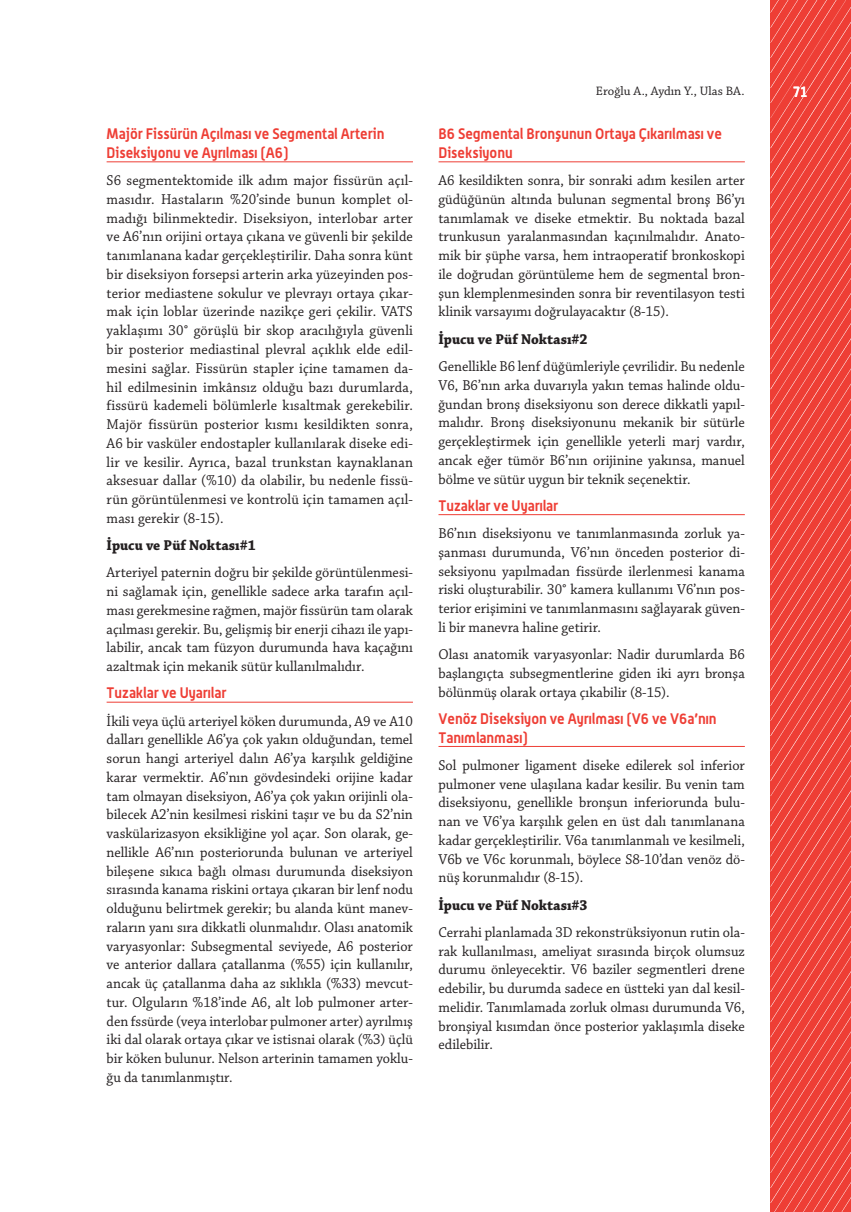
<style>
.page{position:relative;width:851px;height:1212px;background:#fff}
.page>*{position:absolute;margin:0;border:0;box-sizing:border-box;transform-origin:0 0}
.t1{font:15px/18.8px "Chaparral Pro";color:#231f20;text-align:justify;scale:.95 1}
.t2{font:700 15px/18.8px "Alwyn OT";color:#ee3e35;scale:.95 1}
.t3{font:700 15px "Chaparral Pro";color:#231f20;scale:.95 1}
.t4{font:700 15px "Alwyn OT";color:#fff;scale:.85 1}
.t5{font:12.9px "Chaparral Pro";color:#231f20}
</style>
<div class="page">
<svg style="left:770px;top:0;width:80px;height:1212px;background:#ee483f"></svg>
<hr style="left:107px;top:161px;width:306px;height:1px;background:#ee3e35">
<hr style="left:107px;top:702px;width:306px;height:1px;background:#ee3e35">
<hr style="left:438px;top:161px;width:306px;height:1px;background:#ee3e35">
<hr style="left:438px;top:514px;width:306px;height:1px;background:#ee3e35">
<hr style="left:438px;top:746px;width:306px;height:1px;background:#ee3e35">
<p class="t2" style="left:107px;top:124px;width:294px">Majör Fissürün Açılması ve Segmental Arterin<br>Diseksiyonu ve Ayrılması (A6)</p>
<p class="t1" style="left:107px;top:172px;width:324px">S6 segmentektomide ilk adım major fissürün açıl&shy;masıdır. Hastaların %20’sinde bunun komplet ol&shy;madığı bilinmektedir. Diseksiyon, interlobar arter ve A6’nın orijini ortaya çıkana ve güvenli bir şekilde tanımlanana kadar gerçekleştirilir. Daha sonra künt bir diseksiyon forsepsi arterin arka yüzeyinden pos&shy;terior mediastene sokulur ve plevrayı ortaya çıkar&shy;mak için loblar üzerinde nazikçe geri çekilir. VATS yaklaşımı 30° görüşlü bir skop aracılığıyla güvenli bir posterior mediastinal plevral açıklık elde edil&shy;mesini sağlar. Fissürün stapler içine tamamen da&shy;hil edilmesinin imkânsız olduğu bazı durumlarda, fissürü kademeli bölümlerle kısaltmak gerekebilir.<br>Majör fissürün posterior kısmı kesildikten sonra, A6 bir vasküler endostapler kullanılarak diseke edi&shy;lir ve kesilir. Ayrıca, bazal trunkstan kaynaklanan aksesuar dallar (%10) da olabilir, bu nedenle fissü&shy;rün görüntülenmesi ve kontrolü için tamamen açıl&shy;ması gerekir (8-15).</p>
<p class="t3" style="left:107px;top:536px;width:158px">İpucu ve Püf Noktası#1</p>
<p class="t1" style="left:107px;top:564px;width:324px">Arteriyel paternin doğru bir şekilde görüntülenmesi&shy;ni sağlamak için, genellikle sadece arka tarafın açıl&shy;ması gerekmesine rağmen, majör fissürün tam olarak açılması gerekir. Bu, gelişmiş bir enerji cihazı ile yapı&shy;labilir, ancak tam füzyon durumunda hava kaçağını azaltmak için mekanik sütür kullanılmalıdır.</p>
<p class="t2" style="left:107px;top:683px;width:127px">Tuzaklar ve Uyarılar</p>
<p class="t1" style="left:107px;top:712px;width:324px">İkili veya üçlü arteriyel köken durumunda, A9 ve A10 dalları genellikle A6’ya çok yakın olduğundan, temel sorun hangi arteriyel dalın A6’ya karşılık geldiğine karar vermektir. A6’nın gövdesindeki orijine kadar tam olmayan diseksiyon, A6’ya çok yakın orijinli ola&shy;bilecek A2’nin kesilmesi riskini taşır ve bu da S2’nin vaskülarizasyon eksikliğine yol açar. Son olarak, ge&shy;nellikle A6’nın posteriorunda bulunan ve arteriyel bileşene sıkıca bağlı olması durumunda diseksiyon sırasında kanama riskini ortaya çıkaran bir lenf nodu olduğunu belirtmek gerekir; bu alanda künt manev&shy;raların yanı sıra dikkatli olunmalıdır. Olası anatomik varyasyonlar: Subsegmental seviyede, A6 posterior ve anterior dallara çatallanma (%55) için kullanılır, ancak üç çatallanma daha az sıklıkla (%33) mevcut&shy;tur. Olguların %18’inde A6, alt lob pulmoner arter&shy;den fssürde (veya interlobar pulmoner arter) ayrılmış iki dal olarak ortaya çıkar ve istisnai olarak (%3) üçlü bir köken bulunur. Nelson arterinin tamamen yoklu&shy;ğu da tanımlanmıştır.</p>
<p class="t5" style="left:596px;top:83px;width:150px">Eroğlu A., Aydın Y., Ulas BA.</p>
<p class="t4" style="left:792px;top:82px;width:19px">71</p>
<p class="t2" style="left:438px;top:124px;width:300px">B6 Segmental Bronşunun Ortaya Çıkarılması ve<br>Diseksiyonu</p>
<p class="t1" style="left:438px;top:172px;width:324px">A6 kesildikten sonra, bir sonraki adım kesilen arter güdüğünün altında bulunan segmental bronş B6’yı tanımlamak ve diseke etmektir. Bu noktada bazal trunkusun yaralanmasından kaçınılmalıdır. Anato&shy;mik bir şüphe varsa, hem intraoperatif bronkoskopi ile doğrudan görüntüleme hem de segmental bron&shy;şun klemplenmesinden sonra bir reventilasyon testi klinik varsayımı doğrulayacaktır (8-15).</p>
<p class="t3" style="left:438px;top:330px;width:158px">İpucu ve Püf Noktası#2</p>
<p class="t1" style="left:438px;top:357px;width:324px">Genellikle B6 lenf düğümleriyle çevrilidir. Bu nedenle V6, B6’nın arka duvarıyla yakın temas halinde oldu&shy;ğundan bronş diseksiyonu son derece dikkatli yapıl&shy;malıdır. Bronş diseksiyonunu mekanik bir sütürle gerçekleştirmek için genellikle yeterli marj vardır, ancak eğer tümör B6’nın orijinine yakınsa, manuel bölme ve sütür uygun bir teknik seçenektir.</p>
<p class="t2" style="left:438px;top:496px;width:127px">Tuzaklar ve Uyarılar</p>
<p class="t1" style="left:438px;top:524px;width:324px">B6’nın diseksiyonu ve tanımlanmasında zorluk ya&shy;şanması durumunda, V6’nın önceden posterior di&shy;seksiyonu yapılmadan fissürde ilerlenmesi kanama riski oluşturabilir. 30° kamera kullanımı V6’nın pos&shy;terior erişimini ve tanımlanmasını sağlayarak güven&shy;li bir manevra haline getirir.</p>
<p class="t1" style="left:438px;top:645px;width:324px">Olası anatomik varyasyonlar: Nadir durumlarda B6 başlangıçta subsegmentlerine giden iki ayrı bronşa bölünmüş olarak ortaya çıkabilir (8-15).</p>
<p class="t2" style="left:438px;top:709px;width:294px">Venöz Diseksiyon ve Ayrılması (V6 ve V6a’nın<br>Tanımlanması)</p>
<p class="t1" style="left:438px;top:756px;width:324px">Sol pulmoner ligament diseke edilerek sol inferior pulmoner vene ulaşılana kadar kesilir. Bu venin tam diseksiyonu, genellikle bronşun inferiorunda bulu&shy;nan ve V6’ya karşılık gelen en üst dalı tanımlanana kadar gerçekleştirilir. V6a tanımlanmalı ve kesilmeli, V6b ve V6c korunmalı, böylece S8-10’dan venöz dö&shy;nüş korunmalıdır (8-15).</p>
<p class="t3" style="left:438px;top:896px;width:158px">İpucu ve Püf Noktası#3</p>
<p class="t1" style="left:438px;top:923px;width:324px">Cerrahi planlamada 3D rekonstrüksiyonun rutin ola&shy;rak kullanılması, ameliyat sırasında birçok olumsuz durumu önleyecektir. V6 baziler segmentleri drene edebilir, bu durumda sadece en üstteki yan dal kesil&shy;melidir. Tanımlamada zorluk olması durumunda V6, bronşiyal kısımdan önce posterior yaklaşımla diseke edilebilir.</p>
</div>
